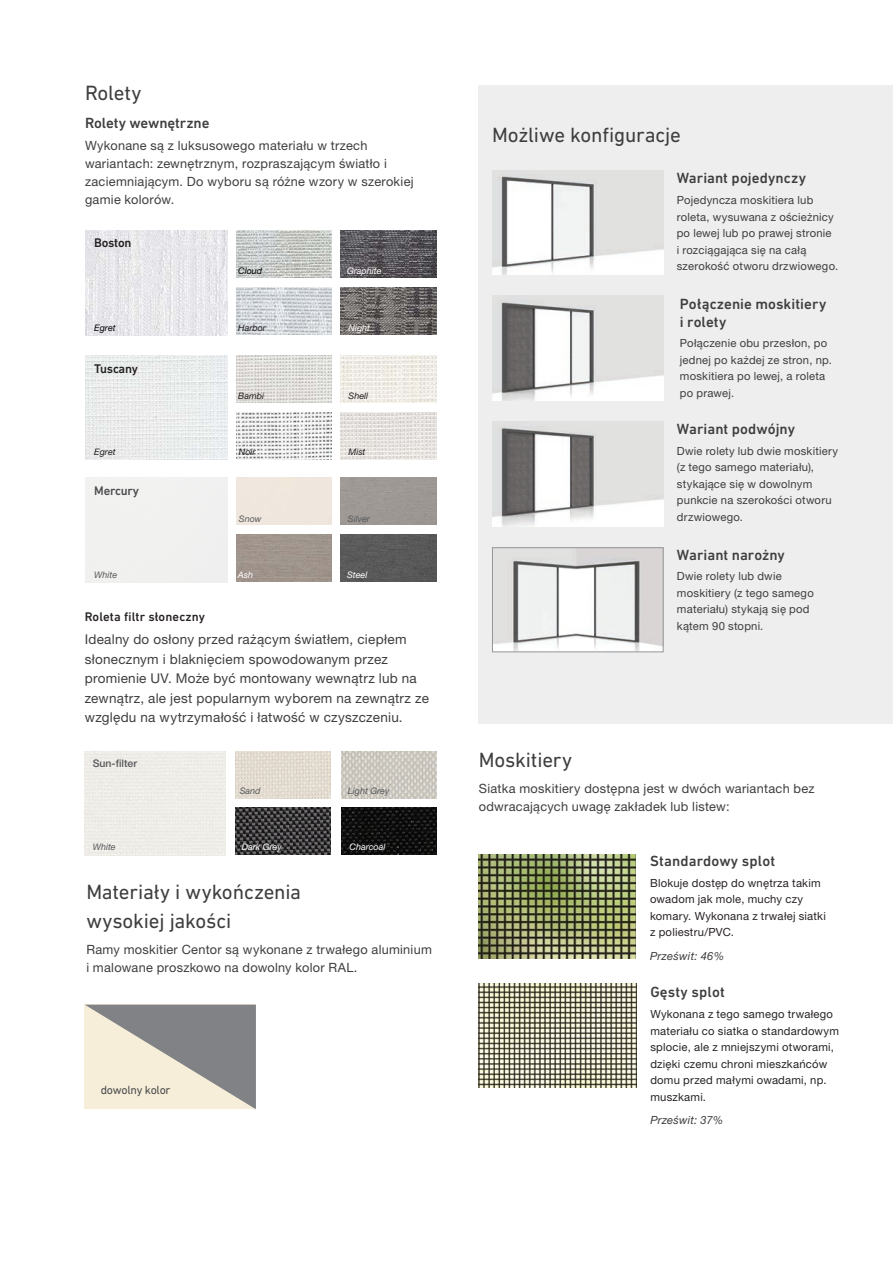
<style>
.page{position:relative;width:893px;height:1263px;background:#fff}
.page>*{position:absolute;margin:0;border:0;box-sizing:border-box;transform-origin:0 0}
.Heading_90K{font:21px/28.5px "DIN Next LT Pro";letter-spacing:-.01em;color:#3e3e3f}
.Sub_heading_90K{font:500 15px/18px "DIN Next LT Pro";color:#3e3e3f}
.Heading_3{font:500 15px "DIN Next LT Pro";letter-spacing:.01em;color:#3e3e3f}
.Body{font:13.5px/19.5px "Helvetica Neue LT Pro";letter-spacing:.02em;color:#3e3e3f}
.Body-2{font:12.75px/18px "Helvetica Neue LT Pro";letter-spacing:.02em;color:#3e3e3f}
.Heading_3-2{font:500 12.75px "DIN Next LT Pro";letter-spacing:.01em;color:#282323}
.secondary_menu_headi{font:500 12.75px "DIN Next LT Pro";letter-spacing:-.02em;color:#231f20}
.secondary_menu_headi-2{font:500 12.75px "DIN Next LT Pro";letter-spacing:-.02em;color:#4b4c4d}
.secondary_menu_headi-3{font:12px "DIN Next LT Pro";letter-spacing:-.02em;color:#4b4c4d}
.Body-3{font:11.25px/16.5px "Helvetica Neue LT Pro";letter-spacing:.02em;color:#3e3e3f}
.body_7_5_11_-_90__ri{font:11.25px/16.5px "Helvetica Neue LT Pro";letter-spacing:.02em;color:#282323}
.Body-4{font:italic 11.25px "Helvetica Neue LT Pro";letter-spacing:.02em;color:#3e3e3f}
.Small_image_caption{font:500 10.5px "Helvetica Neue LT Pro";color:#57585a}
.Small_image_caption-2{font:italic 9px "Helvetica Neue LT Pro";color:#fff}
.Small_image_caption-3{font:italic 9px "Helvetica Neue LT Pro";color:#57585a}
.Small_image_caption-4{font:italic 9px "Helvetica Neue LT Pro";color:#231f20}
.Small_image_caption-5{font:italic 9px "Helvetica Neue LT Pro";color:#000}
</style>
<div class="page">
<div style="left:478px;top:85px;width:415px;height:638px;background:#eeeeef"></div>
<img style="left:492px;top:170px;width:171px;height:105px">
<img style="left:492px;top:296px;width:171px;height:105px">
<img style="left:492px;top:422px;width:171px;height:104px">
<svg style="left:85px;top:1005px;width:171px;height:104px;background:#bab7ae"></svg>
<img style="left:86px;top:355px;width:142px;height:105px">
<img style="left:236px;top:356px;width:96px;height:47px">
<img style="left:341px;top:356px;width:95px;height:47px">
<img style="left:236px;top:412px;width:96px;height:48px">
<img style="left:341px;top:412px;width:95px;height:48px">
<div style="left:236px;top:534px;width:96px;height:47px;background:#a0948c"></div>
<div style="left:341px;top:534px;width:95px;height:47px;background:#5a5a5a"></div>
<img style="left:86px;top:231px;width:142px;height:104px">
<img style="left:236px;top:231px;width:96px;height:47px">
<img style="left:341px;top:231px;width:95px;height:47px">
<img style="left:341px;top:287px;width:95px;height:47px">
<img style="left:236px;top:287px;width:96px;height:47px">
<div style="left:85px;top:751px;width:141px;height:105px;background:#efede8"></div>
<img style="left:235px;top:751px;width:95px;height:47px">
<img style="left:341px;top:751px;width:95px;height:47px">
<img style="left:235px;top:808px;width:95px;height:47px">
<img style="left:341px;top:808px;width:95px;height:47px">
<img style="left:478px;top:854px;width:157px;height:105px">
<img style="left:479px;top:983px;width:157px;height:105px">
<img style="left:494px;top:549px;width:167px;height:101px">
<div style="left:492px;top:547px;width:171px;height:105px;border:1px solid #939598"></div>
<p class="Heading_90K" style="left:85px;top:78px;width:58px">Rolety</p>
<p class="Sub_heading_90K" style="left:85px;top:113px;width:126px">Rolety wewnętrzne</p>
<p class="Body-2" style="left:85px;top:136px;width:330px">Wykonane są z luksusowego materiału w trzech wariantach: zewnętrznym, rozpraszającym światło i zaciemniającym. Do wyboru są różne wzory w szerokiej gamie kolorów.</p>
<p class="secondary_menu_headi" style="left:94px;top:235px;width:39px">Boston</p>
<p class="Small_image_caption-5" style="left:94px;top:322px;width:23px">Egret</p>
<p class="secondary_menu_headi" style="left:94px;top:361px;width:45px">Tuscany</p>
<p class="Small_image_caption-4" style="left:94px;top:446px;width:23px">Egret</p>
<p class="secondary_menu_headi-2" style="left:94px;top:483px;width:46px">Mercury</p>
<p class="Small_image_caption-3" style="left:94px;top:569px;width:25px">White</p>
<p class="Small_image_caption-5" style="left:238px;top:266px;width:26px">Cloud</p>
<p class="Small_image_caption-2" style="left:347px;top:266px;width:36px">Graphite</p>
<p class="Small_image_caption-4" style="left:238px;top:322px;width:29px">Harbor</p>
<p class="Small_image_caption-2" style="left:348px;top:322px;width:23px">Night</p>
<p class="Small_image_caption-4" style="left:238px;top:391px;width:27px">Bambi</p>
<p class="Small_image_caption-4" style="left:348px;top:391px;width:21px">Shell</p>
<p class="Small_image_caption-4" style="left:239px;top:446px;width:18px">Noir</p>
<p class="Small_image_caption-4" style="left:348px;top:446px;width:18px">Mist</p>
<p class="Small_image_caption-3" style="left:239px;top:513px;width:24px">Snow</p>
<p class="Small_image_caption-3" style="left:348px;top:513px;width:23px">Silver</p>
<p class="Small_image_caption-2" style="left:238px;top:569px;width:17px">Ash</p>
<p class="Small_image_caption-2" style="left:347px;top:569px;width:22px">Steel</p>
<p class="Heading_3-2" style="left:85px;top:609px;width:122px">Roleta filtr słoneczny</p>
<p class="Body" style="left:85px;top:629px;width:346px">Idealny do osłony przed rażącym światłem, ciepłem słonecznym i blaknięciem spowodowanym przez promienie UV. Może być montowany wewnątrz lub na zewnątrz, ale jest popularnym wyborem na zewnątrz ze względu na wytrzymałość i łatwość w czyszczeniu.</p>
<p class="Small_image_caption" style="left:93px;top:757px;width:46px">Sun-filter</p>
<p class="Small_image_caption-3" style="left:240px;top:785px;width:22px">Sand</p>
<p class="Small_image_caption-3" style="left:348px;top:785px;width:43px">Light Grey</p>
<p class="Small_image_caption-3" style="left:93px;top:841px;width:25px">White</p>
<p class="Small_image_caption-2" style="left:242px;top:841px;width:41px">Dark Grey</p>
<p class="Small_image_caption-2" style="left:350px;top:841px;width:37px">Charcoal</p>
<p class="Heading_90K" style="left:86px;top:878px;width:216px">Materiały i wykończenia wysokiej jakości</p>
<p class="Body-2" style="left:86px;top:940px;width:347px">Ramy moskitier Centor są wykonane z trwałego aluminium i malowane proszkowo na dowolny kolor RAL.</p>
<p class="secondary_menu_headi-3" style="left:101px;top:1082px;width:71px">dowolny kolor</p>
<p class="Heading_90K" style="left:492px;top:120px;width:190px">Możliwe konfiguracje</p>
<p class="Sub_heading_90K" style="left:677px;top:169px;width:131px">Wariant pojedynczy</p>
<p class="Body-3" style="left:677px;top:192px;width:163px">Pojedyncza moskitiera lub roleta, wysuwana z ościeżnicy po lewej lub po prawej stronie<br>i rozciągająca się na całą szerokość otworu drzwiowego.</p>
<p class="Sub_heading_90K" style="left:680px;top:294px;width:148px">Połączenie moskitiery i rolety</p>
<p class="Body-3" style="left:680px;top:335px;width:154px">Połączenie obu przesłon, po jednej po każdej ze stron, np. moskitiera po lewej, a roleta po prawej.</p>
<p class="Sub_heading_90K" style="left:677px;top:420px;width:120px">Wariant podwójny</p>
<p class="Body-3" style="left:677px;top:442px;width:163px">Dwie rolety lub dwie moskitiery (z tego samego materiału), stykające się w dowolnym punkcie na szerokości otworu drzwiowego.</p>
<p class="Sub_heading_90K" style="left:677px;top:545px;width:109px">Wariant narożny</p>
<p class="Body-3" style="left:677px;top:568px;width:138px">Dwie rolety lub dwie moskitiery (z tego samego materiału) stykają się pod kątem 90 stopni.</p>
<p class="Heading_90K" style="left:479px;top:745px;width:95px">Moskitiery</p>
<p class="Body-2" style="left:479px;top:779px;width:337px">Siatka moskitiery dostępna jest w dwóch wariantach bez odwracających uwagę zakładek lub listew:</p>
<p class="Heading_3" style="left:650px;top:852px;width:127px">Standardowy splot</p>
<p class="body_7_5_11_-_90__ri" style="left:650px;top:874px;width:177px">Blokuje dostęp do wnętrza takim owadom jak mole, muchy czy komary. Wykonana z trwałej siatki z poliestru/PVC.</p>
<p class="Body-4" style="left:650px;top:949px;width:76px">Prześwit: 46%</p>
<p class="Heading_3" style="left:650px;top:983px;width:76px">Gęsty splot</p>
<p class="body_7_5_11_-_90__ri" style="left:650px;top:1006px;width:190px">Wykonana z tego samego trwałego materiału co siatka o standardowym splocie, ale z mniejszymi otworami, dzięki czemu chroni mieszkańców domu przed małymi owadami, np. muszkami.</p>
<p class="Body-4" style="left:650px;top:1113px;width:74px">Prześwit: 37%</p>
</div>
